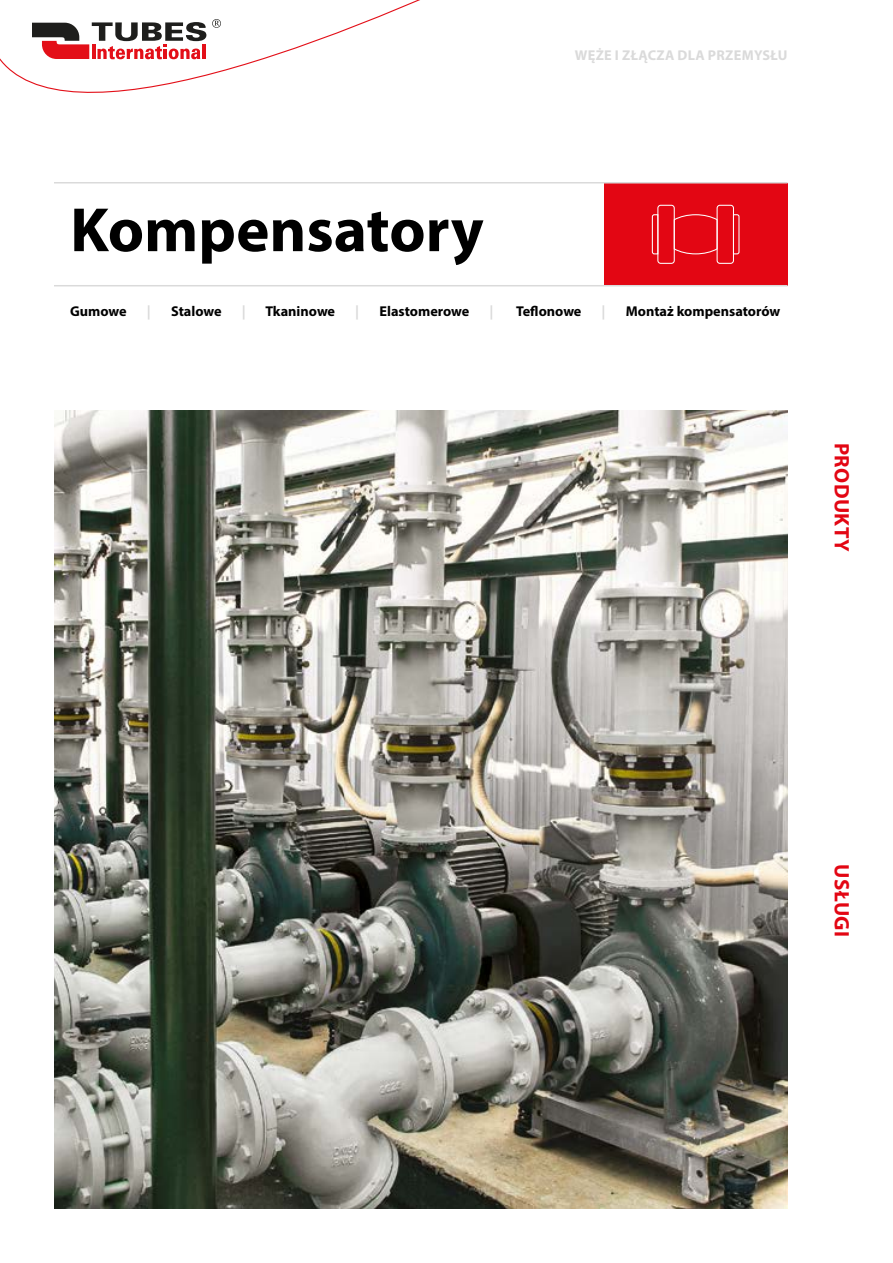
<style>
.page{position:relative;width:893px;height:1263px;background:#fff}
.page>*{position:absolute;margin:0;border:0;box-sizing:border-box;transform-origin:0 0}
.t1{font:700 63px "Myriad Pro";color:#000}
.t2{font:700 21px "Myriad Pro";letter-spacing:.02em;color:#e30613}
.t3{font:700 14.25px "Myriad Pro";color:#000}
.t4{font:700 14.25px "Myriad Pro";letter-spacing:.02em;color:#dadada}
</style>
<div class="page">
<img style="left:54px;top:410px;width:733px;height:799px">
<div style="left:604px;top:183px;width:183px;height:103px;background:#e30613"></div>
<div style="left:657px;top:205px;width:18px;height:59px;border:1px solid #fff;border-radius:3px"></div>
<div style="left:717px;top:205px;width:17px;height:59px;border:1px solid #fff;border-radius:3px"></div>
<svg style="left:732px;top:214px;width:8px;height:41px"></svg>
<svg style="left:651px;top:214px;width:8px;height:41px"></svg>
<svg style="left:673px;top:214px;width:45px;height:41px"></svg>
<hr style="left:54px;top:182px;width:733px;height:1px;background:#dadada">
<hr style="left:54px;top:285px;width:733px;height:1px;background:#dadada">
<svg style="left:0;top:0;width:420px;height:93px"></svg>
<svg style="left:32px;top:22px;width:174px;height:37px"></svg>
<svg style="left:212px;top:19px;width:9px;height:9px"></svg>
<p class="t4" style="left:575px;top:46px;width:214px">WĘŻE I ZŁĄCZA DLA PRZEMYSŁU</p>
<h1 class="t1" style="left:70px;top:189px;width:415px">Kompensatory</h1>
<p class="t3" style="left:70px;top:302px;width:58px">Gumowe</p>
<p class="t4" style="left:147px;top:302px;width:6px">|</p>
<p class="t3" style="left:171px;top:302px;width:52px">Stalowe</p>
<p class="t4" style="left:242px;top:302px;width:6px">|</p>
<p class="t3" style="left:265px;top:302px;width:71px">Tkaninowe</p>
<p class="t4" style="left:355px;top:302px;width:6px">|</p>
<p class="t3" style="left:379px;top:302px;width:91px">Elastomerowe</p>
<p class="t4" style="left:490px;top:302px;width:6px">|</p>
<p class="t3" style="left:516px;top:302px;width:67px">Teflonowe</p>
<p class="t4" style="left:602px;top:302px;width:6px">|</p>
<p class="t3" style="left:626px;top:302px;width:156px">Montaż kompensatorów</p>
<h2 class="t2" style="left:855px;top:443px;width:110px;rotate:90deg">PRODUKTY</h2>
<h2 class="t2" style="left:855px;top:864px;width:74px;rotate:90deg">USŁUGI</h2>
</div>
